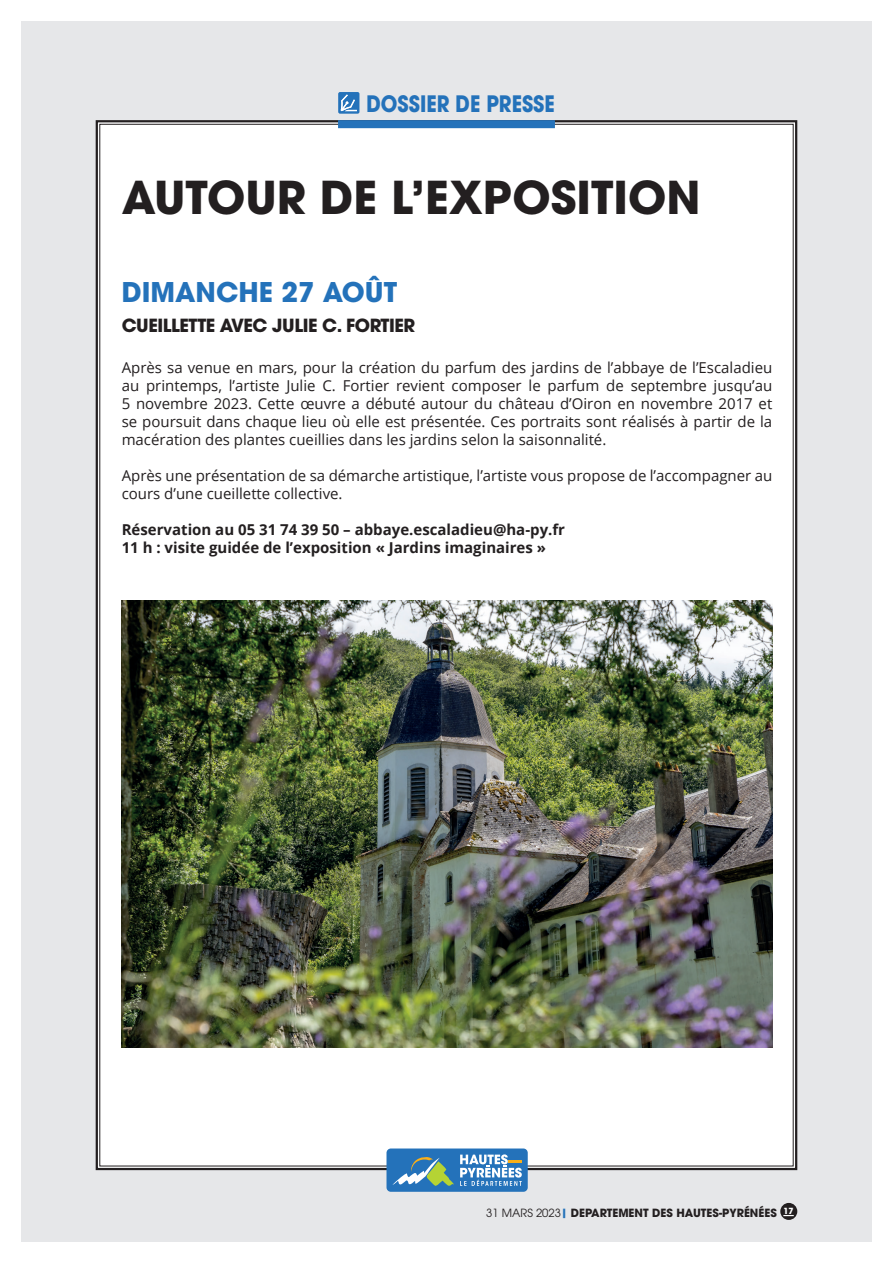
<style>
.page{position:relative;width:893px;height:1263px;background:#fff}
.page>*{position:absolute;margin:0;border:0;box-sizing:border-box;transform-origin:0 0}
.t1{font:700 45px "ITC Avant Garde Pro";color:#231f20}
.t2{font:700 27px "ITC Avant Garde Pro";color:#2472ba}
.t3{font:700 22.5px "ITC Avant Garde Pro";color:#2472ba;scale:.87 1}
.t4{font:700 18px "ITC Avant Garde Pro";letter-spacing:-.025em;color:#231f20}
.t5{font:15px/18px "Open Sans";color:#231f20;text-align:justify}
.t6{font:700 15px/18px "Open Sans";color:#231f20}
.t7{font:700 11.25px "ITC Avant Garde Pro";color:#231f20}
.s1{font-weight:400}
.s2{color:#2472ba}
</style>
<div class="page">
<div style="left:21px;top:21px;width:851px;height:1220px;background:#e6e7e9"></div>
<div style="left:95px;top:120px;width:703px;height:1051px;background:#fff"></div>
<div style="left:338px;top:120px;width:217px;height:8px;background:#2472ba"></div>
<div style="left:338px;top:92px;width:21px;height:22px;border:2px solid #2472ba"></div>
<svg style="left:341px;top:95px;width:16px;height:16px"></svg>
<svg style="left:780px;top:1203px;width:17px;height:17px"></svg>
<div style="left:386px;top:1148px;width:142px;height:44px;background:#2472ba;border-radius:4px"></div>
<svg style="left:460px;top:1154px;width:62px;height:32px"></svg>
<svg style="left:392px;top:1157px;width:62px;height:29px"></svg>
<img style="left:122px;top:601px;width:650px;height:447px">
<h3 class="t3" style="left:366px;top:89px;width:218px">DOSSIER DE PRESSE</h3>
<h1 class="t1" style="left:122px;top:167px;width:580px">AUTOUR DE L’EXPOSITION</h1>
<h2 class="t2" style="left:122px;top:274px;width:277px">DIMANCHE 27 AOÛT</h2>
<p class="t4" style="left:122px;top:314px;width:295px">CUEILLETTE AVEC JULIE C. FORTIER</p>
<p class="t5" style="left:122px;top:358px;width:652px">Après sa venue en mars, pour la création du parfum des jardins de l’abbaye de l’Escaladieu au printemps, l’artiste Julie C. Fortier revient composer le parfum de septembre jusqu’au 5 novembre 2023. Cette œuvre a débuté autour du château d’Oiron en novembre 2017 et se poursuit dans chaque lieu où elle est présentée. Ces portraits sont réalisés à partir de la macération des plantes cueillies dans les jardins selon la saisonnalité.</p>
<p class="t5" style="left:122px;top:466px;width:652px">Après une présentation de sa démarche artistique, l’artiste vous propose de l’accompagner au cours d’une cueillette collective.</p>
<p class="t6" style="left:122px;top:520px;width:445px">Réservation au 05 31 74 39 50 – abbaye.escaladieu@ha-py.fr<br>11 h : visite guidée de l’exposition « Jardins imaginaires »</p>
<p class="t7" style="left:486px;top:1205px;width:309px"><span class="s1">31 MARS 2023</span><span class="s2">|</span> DEPARTEMENT DES HAUTES-PYRÉNÉES <sup>17</sup></p>
</div>
